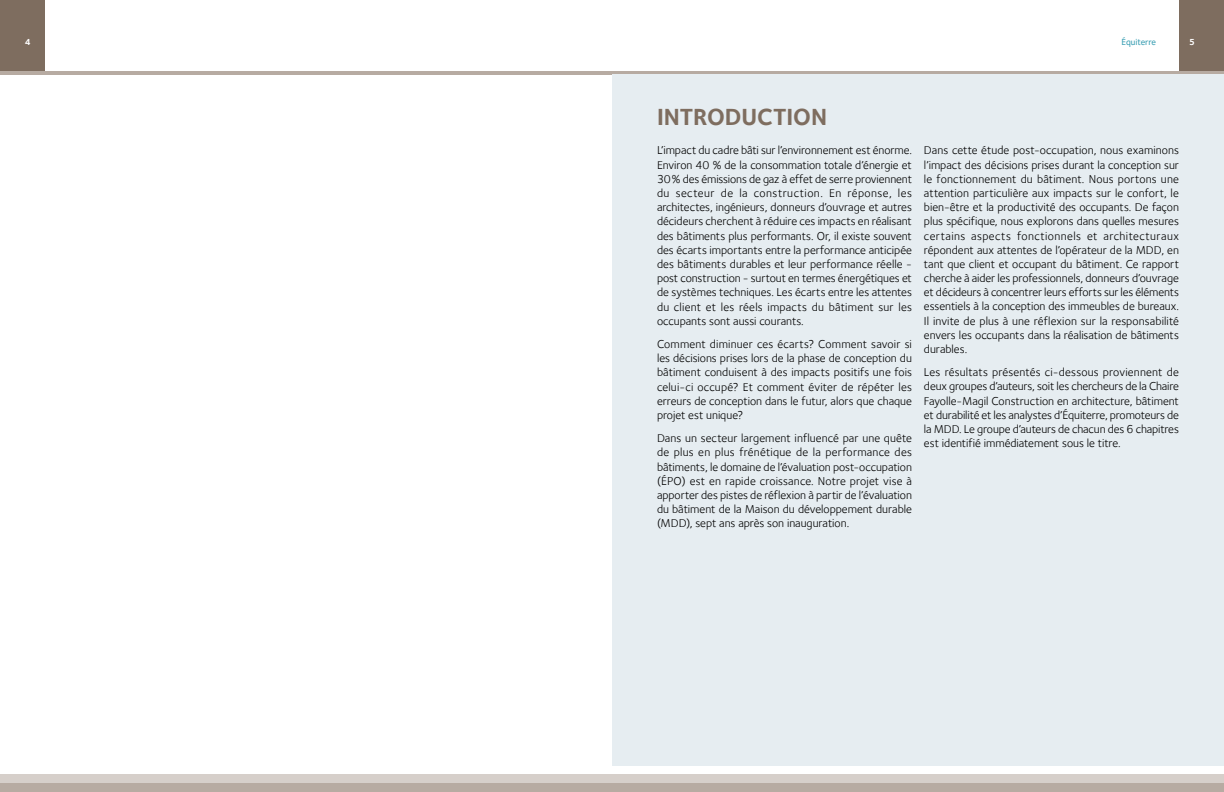
<style>
.page{position:relative;width:1224px;height:792px;background:#fff}
.page>*{position:absolute;margin:0;border:0;box-sizing:border-box;transform-origin:0 0}
.t1{font:700 24px "Foundry Sterling";color:#7e6d5f}
.t2{font:11.8px/14.2px "Foundry Sterling";letter-spacing:-.005em;color:#000;text-align:justify}
.t3{font:500 9px "Foundry Sterling";color:#379db2}
.t4{font:700 9px "Foundry Sterling";color:#fff}
</style>
<div class="page">
<div style="left:1179px;top:0;width:45px;height:75px;background:#7e6d5f"></div>
<div style="left:0;top:0;width:45px;height:75px;background:#7e6d5f"></div>
<svg style="left:612px;top:71px;width:612px;height:4px;background:#c2bbb5"></svg>
<hr style="left:0;top:71px;width:612px;height:4px;background:#b7aba2">
<div style="left:612px;top:75px;width:612px;height:691px;background:#e6edf1"></div>
<div style="left:0;top:783px;width:612px;height:9px;background:#b7aba2"></div>
<div style="left:612px;top:783px;width:612px;height:9px;background:#b7aba2"></div>
<div style="left:0;top:774px;width:612px;height:9px;background:#d6cfca"></div>
<div style="left:612px;top:774px;width:612px;height:9px;background:#d6cfca"></div>
<p class="t4" style="left:25px;top:37px;width:7px">4</p>
<p class="t3" style="left:1122px;top:37px;width:36px">Équiterre</p>
<p class="t4" style="left:1189px;top:37px;width:7px">5</p>
<h1 class="t1" style="left:657px;top:102px;width:172px">INTRODUCTION</h1>
<p class="t2" style="left:657px;top:143px;width:257px">L’impact du cadre bâti sur l’environnement est énorme.<br>Environ 40 % de la consommation totale d’énergie et 30% des émissions de gaz à effet de serre proviennent du secteur de la construction. En réponse, les architectes, ingénieurs, donneurs d’ouvrage et autres décideurs cherchent à réduire ces impacts en réalisant des bâtiments plus performants. Or, il existe souvent des écarts importants entre la performance anticipée des bâtiments durables et leur performance réelle - post construction - surtout en termes énergétiques et de systèmes techniques. Les écarts entre les attentes du client et les réels impacts du bâtiment sur les occupants sont aussi courants.</p>
<p class="t2" style="left:657px;top:337px;width:257px">Comment diminuer ces écarts? Comment savoir si les décisions prises lors de la phase de conception du bâtiment conduisent à des impacts positifs une fois celui-ci occupé? Et comment éviter de répéter les erreurs de conception dans le futur, alors que chaque projet est unique?</p>
<p class="t2" style="left:657px;top:431px;width:257px">Dans un secteur largement influencé par une quête de plus en plus frénétique de la performance des bâtiments, le domaine de l’évaluation post-occupation (ÉPO) est en rapide croissance. Notre projet vise à apporter des pistes de réflexion à partir de l’évaluation du bâtiment de la Maison du développement durable (MDD), sept ans après son inauguration.</p>
<p class="t2" style="left:924px;top:143px;width:257px">Dans cette étude post-occupation, nous examinons l’impact des décisions prises durant la conception sur le fonctionnement du bâtiment. Nous portons une attention particulière aux impacts sur le confort, le bien-être et la productivité des occupants. De façon plus spécifique, nous explorons dans quelles mesures certains aspects fonctionnels et architecturaux répondent aux attentes de l’opérateur de la MDD, en tant que client et occupant du bâtiment. Ce rapport cherche à aider les professionnels, donneurs d’ouvrage et décideurs à concentrer leurs efforts sur les éléments essentiels à la conception des immeubles de bureaux.<br>Il invite de plus à une réflexion sur la responsabilité envers les occupants dans la réalisation de bâtiments durables.</p>
<p class="t2" style="left:924px;top:365px;width:257px">Les résultats présentés ci-dessous proviennent de deux groupes d’auteurs, soit les chercheurs de la Chaire Fayolle-Magil Construction en architecture, bâtiment et durabilité et les analystes d’Équiterre, promoteurs de la MDD. Le groupe d’auteurs de chacun des 6 chapitres est identifié immédiatement sous le titre.</p>
</div>
